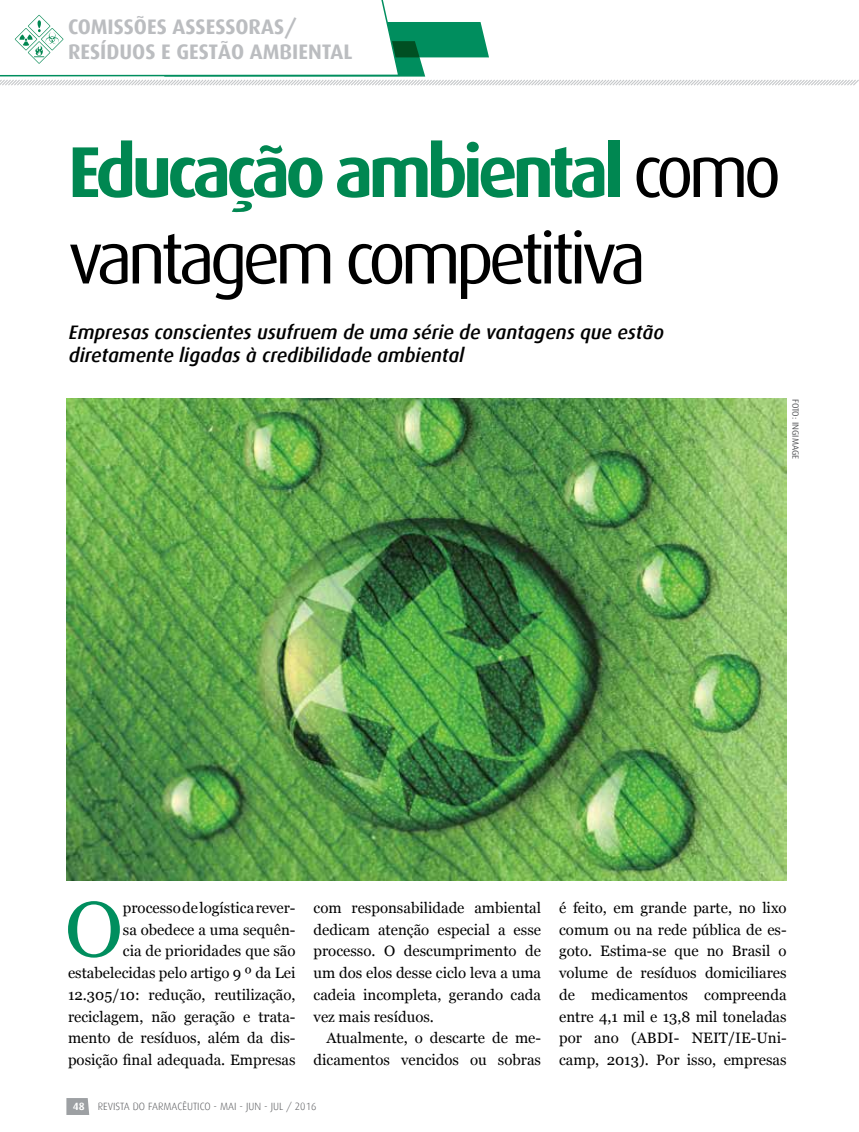
<style>
.page{position:relative;width:859px;height:1132px;background:#fff}
.page>*{position:absolute;margin:0;border:0;box-sizing:border-box;transform-origin:0 0}
.t1{font:77.85px "Georgia";color:#008e5e}
.t2{font:72px/86.4px "Dax";letter-spacing:-.07em;color:#000}
.t3{font:700 21px/25.2px "Dax";color:#bbbdc0}
.t4{font:italic 500 19.5px/23.4px "Dax";color:#000}
.t5{font:15px/21.8px "Georgia";color:#000;text-align:right}
.t6{font:300 10.5px "Dax";color:#57585b}
.t7{font:700 10.5px "Dax";color:#fff}
.t8{font:9px "Dax";color:#57585b}
.s1{font-weight:700;color:#008751}
</style>
<div class="page">
<svg style="left:66px;top:1098px;width:23px;height:16px"></svg>
<svg style="left:0;top:0;width:859px;height:86px"></svg>
<img style="left:66px;top:399px;width:721px;height:480px">
<h3 class="t3" style="left:68px;top:14px;width:286px">COMISSÕES ASSESSORAS/<br>RESÍDUOS E GESTÃO AMBIENTAL</h3>
<h2 class="t2" style="left:68px;top:129px;width:715px"><span class="s1">Educação ambiental</span> como vantagem competitiva</h2>
<h3 class="t4" style="left:69px;top:320px;width:597px">Empresas conscientes usufruem de uma série de vantagens que estão diretamente ligadas à credibilidade ambiental</h3>
<p class="t8" style="left:800px;top:399px;width:60px;rotate:90deg">foto: ingimage</p>
<h1 class="t1" style="left:65px;top:882px;width:59px">O</h1>
<p class="t5" style="left:68px;top:896px;width:229px">processo de logística rever-<br>sa obedece a uma sequên-<br>cia de prioridades que são estabelecidas pelo artigo 9 º da Lei<br>12.305/10: redução, reutilização, reciclagem, não geração e trata&shy;mento de resíduos, além da dis&shy;posição final adequada. Empresas</p>
<p class="t5" style="left:314px;top:896px;width:229px;text-align:justify">com responsabilidade ambiental dedicam atenção especial a esse processo. O descumprimento de um dos elos desse ciclo leva a uma cadeia incompleta, gerando cada vez mais resíduos.</p>
<p class="t5" style="left:314px;top:1027px;width:229px">Atualmente, o descarte de me&shy;dicamentos vencidos ou sobras</p>
<p class="t7" style="left:73px;top:1099px;width:13px">48</p>
<p class="t6" style="left:98px;top:1099px;width:129px">REVISTA DO FARMACÊUTICO - MAI</p>
<p class="t6" style="left:240px;top:1099px;width:78px">- JUN - JUL / 2016</p>
<p class="t5" style="left:559px;top:896px;width:229px;text-align:justify">é feito, em grande parte, no lixo comum ou na rede pública de es&shy;goto. Estima-se que no Brasil o volume de resíduos domiciliares de medicamentos compreenda entre 4,1 mil e 13,8 mil toneladas por ano (ABDI- NEIT/IE-Uni&shy;camp, 2013). Por isso, empresas</p>
</div>
